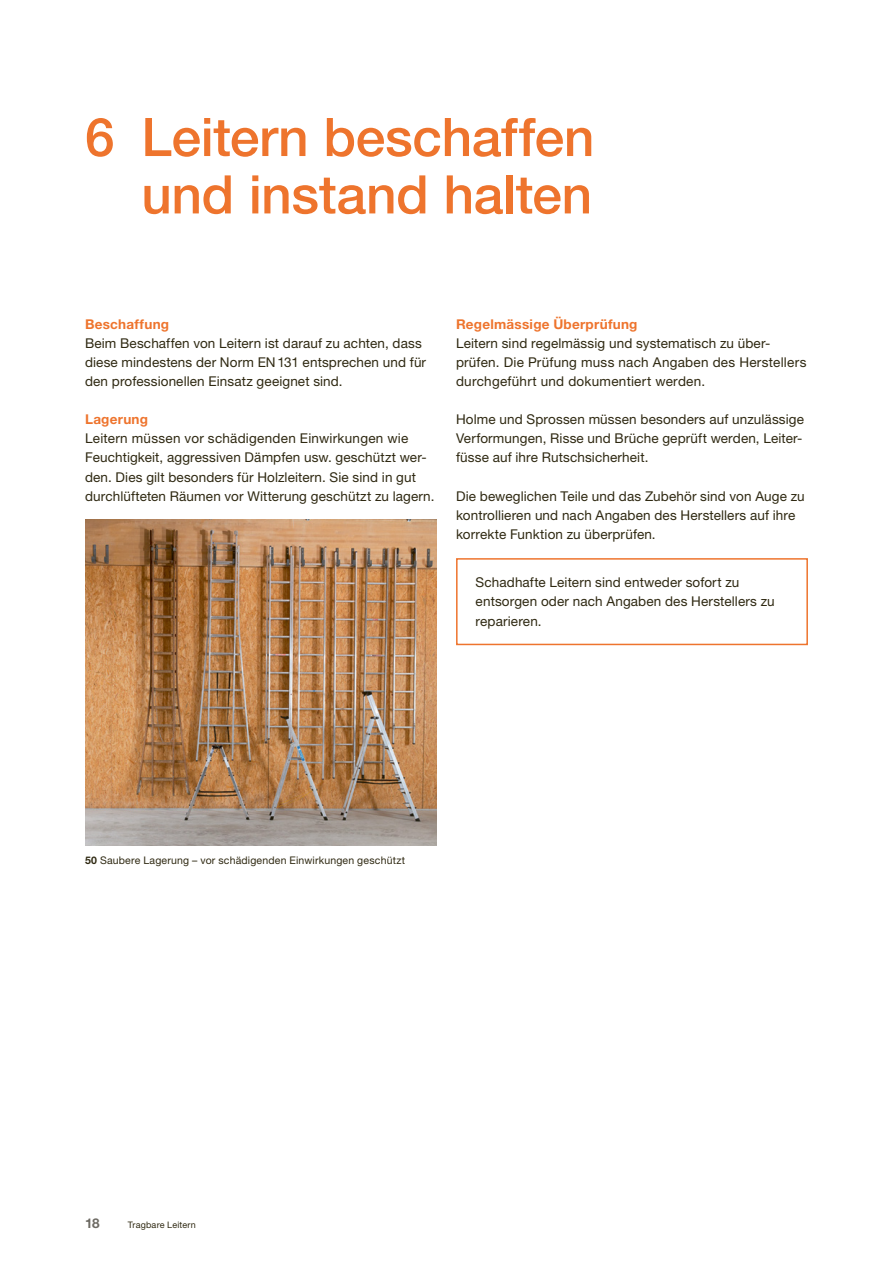
<style>
.page{position:relative;width:893px;height:1263px;background:#fff}
.page>*{position:absolute;margin:0;border:0;box-sizing:border-box;transform-origin:0 0}
.t1{font:500 53.25px/57.4px "Helvetica Neue LT Std";letter-spacing:-.005em;color:#ee742d;text-align:right}
.t2{font:13.5px/19.2px "Helvetica Neue LT Std";letter-spacing:.01em;color:#2f2912}
.t3{font:700 13.5px "Helvetica Neue LT Std";letter-spacing:.02em;color:#ee742d}
.t4{font:700 13.5px "Helvetica Neue LT Std";color:#6d6a63}
.t5{font:10.5px "Helvetica Neue LT Std";letter-spacing:.02em;color:#2f2912}
.t6{font:9px "Helvetica Neue LT Std";letter-spacing:.02em;color:#2f2912}
.s1{font-weight:700}
</style>
<div class="page">
<img style="left:85px;top:520px;width:352px;height:325px">
<div style="left:456px;top:558px;width:352px;height:87px;border:2px solid #ee742d"></div>
<h1 class="t1" style="left:85px;top:108px;width:511px">6 Leitern beschaffen und instand halten</h1>
<p class="t3" style="left:85px;top:315px;width:86px">Beschaffung</p>
<p class="t2" style="left:85px;top:333px;width:343px">Beim Beschaffen von Leitern ist darauf zu achten, dass diese mindestens der Norm EN131 entsprechen und für den professionellen Einsatz geeignet sind.</p>
<p class="t3" style="left:85px;top:411px;width:65px">Lagerung</p>
<p class="t2" style="left:85px;top:429px;width:351px">Leitern müssen vor schädigenden Einwirkungen wie Feuchtigkeit, aggressiven Dämpfen usw. geschützt wer&shy;den. Dies gilt besonders für Holzleitern. Sie sind in gut durchlüfteten Räumen vor Witterung geschützt zu lagern.</p>
<p class="t3" style="left:456px;top:315px;width:183px">Regelmässige Überprüfung</p>
<p class="t2" style="left:456px;top:333px;width:352px">Leitern sind regelmässig und systematisch zu über&shy;prüfen. Die Prüfung muss nach Angaben des Herstellers durchgeführt und dokumentiert werden.</p>
<p class="t2" style="left:456px;top:410px;width:350px">Holme und Sprossen müssen besonders auf unzulässige<br>Verformungen, Risse und Brüche geprüft werden, Leiter&shy;füsse auf ihre Rutschsicherheit.</p>
<p class="t2" style="left:456px;top:486px;width:350px">Die beweglichen Teile und das Zubehör sind von Auge zu kontrollieren und nach Angaben des Herstellers auf ihre korrekte Funktion zu überprüfen.</p>
<p class="t2" style="left:476px;top:573px;width:301px">Schadhafte Leitern sind entweder sofort zu entsorgen oder nach Angaben des Herstellers zu reparieren.</p>
<p class="t5" style="left:85px;top:854px;width:321px"><span class="s1">50</span> Saubere Lagerung – vor schädigenden Einwirkungen geschützt</p>
<p class="t4" style="left:85px;top:1215px;width:16px">18</p>
<p class="t6" style="left:128px;top:1219px;width:70px">Tragbare Leitern</p>
</div>
